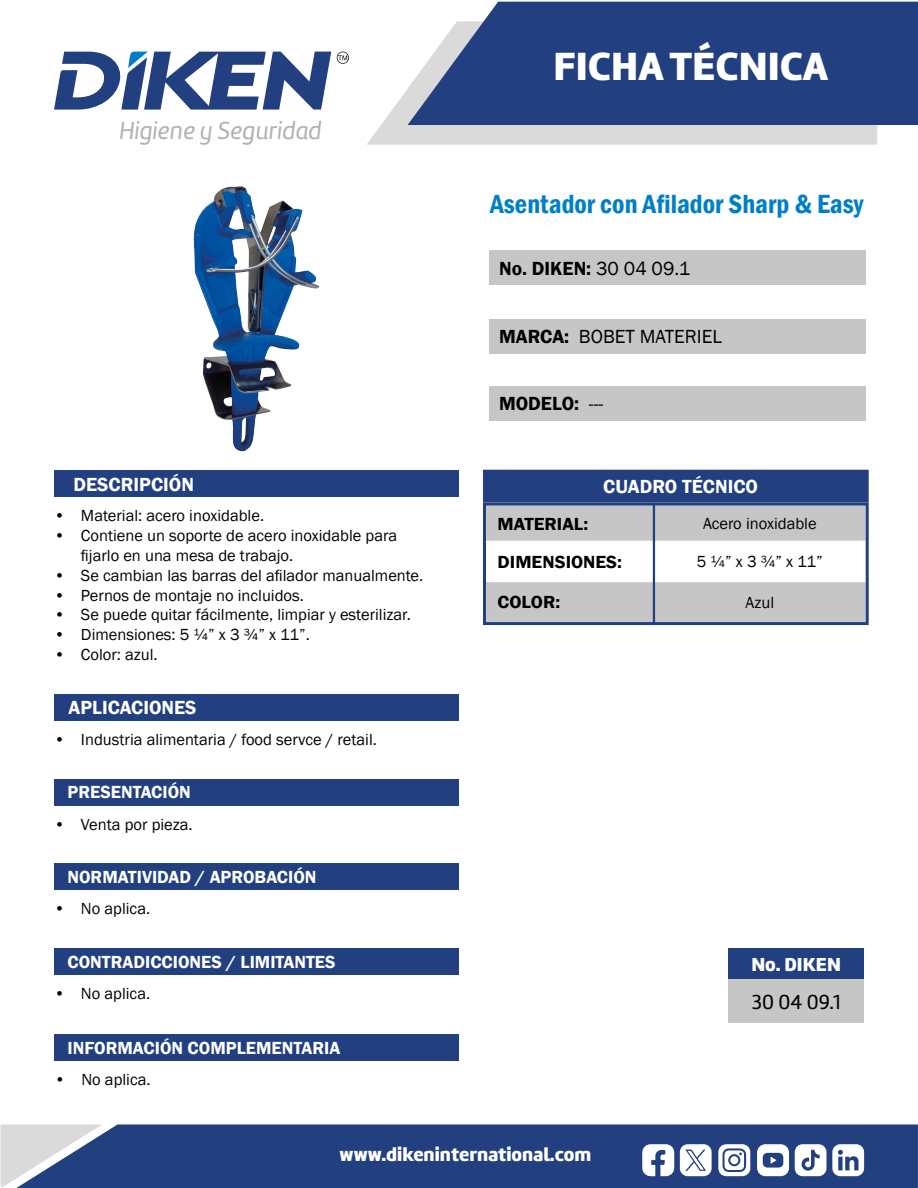
<style>
.page{position:relative;width:918px;height:1188px;background:#fff}
.page>*{position:absolute;margin:0;border:0;box-sizing:border-box;transform-origin:0 0}
.t1{font:40.8px "Amelia Basic Black";color:#fff}
.t2{font:600 condensed 27px "Franklin Gothic";color:#007fc8}
.t3{font:25.5px "Amelia Basic Italic";color:#b3b2b2}
.t4{font:21px "Amelia Basic";color:#000}
.t5{font:600 19.5px "Franklin Gothic";color:#fff}
.t6{font:19.5px "Amelia Basic Black";color:#fff}
.t7{font:600 19.5px "Franklin Gothic";color:#000}
.t8{font:19.5px "Franklin Gothic";color:#000}
.t9{font:600 18px "Franklin Gothic";color:#fff}
.t10{font:600 18px "Franklin Gothic";color:#000;scale:1.05 1}
.t11{font:16.5px/19.8px "Franklin Gothic";color:#000}
.s1{font-weight:400}
.s2{font-weight:600}
</style>
<div class="page">
<div style="left:102px;top:1124px;width:816px;height:64px;background:#223f80"></div>
<svg style="left:0;top:1124px;width:102px;height:64px;background:#9ea8bf"></svg>
<svg style="left:367px;top:88px;width:510px;height:57px;background:#ddddde"></svg>
<svg style="left:408px;top:2px;width:510px;height:123px;background:#36508b"></svg>
<svg style="left:54px;top:51px;width:277px;height:59px"></svg>
<svg style="left:337px;top:52px;width:12px;height:12px"></svg>
<svg style="left:680px;top:1144px;width:32px;height:32px"></svg>
<svg style="left:642px;top:1144px;width:32px;height:32px"></svg>
<svg style="left:718px;top:1144px;width:32px;height:32px"></svg>
<div style="left:730px;top:1156px;width:8px;height:8px;background:#fff;border-radius:50%"></div>
<svg style="left:757px;top:1144px;width:32px;height:32px"></svg>
<svg style="left:795px;top:1144px;width:69px;height:32px"></svg>
<div style="left:489px;top:251px;width:377px;height:34px;background:#c6c6c6"></div>
<div style="left:489px;top:319px;width:377px;height:34px;background:#c6c6c6"></div>
<div style="left:489px;top:387px;width:377px;height:34px;background:#c6c6c6"></div>
<div style="left:54px;top:1034px;width:405px;height:27px;background:#223f80"></div>
<div style="left:54px;top:471px;width:405px;height:26px;background:#223f80"></div>
<div style="left:54px;top:694px;width:405px;height:27px;background:#223f80"></div>
<div style="left:54px;top:779px;width:405px;height:26px;background:#223f80"></div>
<div style="left:54px;top:949px;width:405px;height:26px;background:#223f80"></div>
<div style="left:485px;top:471px;width:382px;height:30px;background:#223f80"></div>
<div style="left:483px;top:470px;width:386px;height:33px;border:3px solid #223f80"></div>
<div style="left:487px;top:507px;width:378px;height:114px;background:#c6c6c6"></div>
<svg style="left:487px;top:541px;width:378px;height:41px"></svg>
<div style="left:483px;top:503px;width:386px;height:122px;border:3px solid #223f80"></div>
<hr style="left:653px;top:503px;width:2px;height:122px;background:#223f80">
<div style="left:54px;top:864px;width:405px;height:26px;background:#223f80"></div>
<img style="left:193px;top:186px;width:126px;height:265px">
<div style="left:728px;top:949px;width:136px;height:31px;background:#223f80"></div>
<div style="left:728px;top:980px;width:136px;height:43px;background:#c6c6c6"></div>
<h3 class="t3" style="left:119px;top:116px;width:204px">Higiene y Seguridad</h3>
<p class="t5" style="left:74px;top:472px;width:122px">DESCRIPCIÓN</p>
<p class="t11" style="left:54px;top:506px;width:212px">• Material: acero inoxidable.</p>
<p class="t11" style="left:81px;top:526px;width:318px;text-indent:-27px">• Contiene un soporte de acero inoxidable para fijarlo en una mesa de trabajo.</p>
<p class="t11" style="left:54px;top:566px;width:371px">• Se cambian las barras del afilador manualmente.</p>
<p class="t11" style="left:54px;top:586px;width:252px">• Pernos de montaje no incluidos.</p>
<p class="t11" style="left:54px;top:605px;width:358px">• Se puede quitar fácilmente, limpiar y esterilizar.</p>
<p class="t11" style="left:54px;top:625px;width:258px">• Dimensiones: 5 ¼” x 3 ¾” x 11”.</p>
<p class="t11" style="left:54px;top:645px;width:105px">• Color: azul.</p>
<p class="t5" style="left:69px;top:696px;width:129px">APLICACIONES</p>
<p class="t11" style="left:54px;top:730px;width:324px">• Industria alimentaria / food servce / retail.</p>
<p class="t9" style="left:68px;top:781px;width:125px">PRESENTACIÓN</p>
<p class="t11" style="left:54px;top:815px;width:140px">• Venta por pieza.</p>
<p class="t9" style="left:68px;top:866px;width:251px">NORMATIVIDAD / APROBACIÓN</p>
<p class="t11" style="left:54px;top:899px;width:98px">• No aplica.</p>
<p class="t9" style="left:68px;top:951px;width:270px">CONTRADICCIONES / LIMITANTES</p>
<p class="t11" style="left:54px;top:984px;width:98px">• No aplica.</p>
<p class="t9" style="left:68px;top:1037px;width:274px">INFORMACIÓN COMPLEMENTARIA</p>
<p class="t11" style="left:54px;top:1070px;width:98px">• No aplica.</p>
<h1 class="t1" style="left:553px;top:41px;width:276px">FICHA TÉCNICA</h1>
<h2 class="t2" style="left:490px;top:186px;width:375px">Asentador con Afilador Sharp &amp; Easy</h2>
<p class="t7" style="left:499px;top:256px;width:193px">No. DIKEN: <span class="s1">30 04 09.1</span></p>
<p class="t8" style="left:499px;top:324px;width:224px"><span class="s2">MARCA:</span> BOBET MATERIEL</p>
<p class="t7" style="left:499px;top:392px;width:106px">MODELO: <span class="s1">---</span></p>
<p class="t5" style="left:603px;top:474px;width:156px">CUADRO TÉCNICO</p>
<p class="t10" style="left:498px;top:512px;width:88px">MATERIAL:</p>
<p class="t11" style="left:703px;top:514px;width:115px">Acero inoxidable</p>
<p class="t10" style="left:498px;top:551px;width:120px">DIMENSIONES:</p>
<p class="t11" style="left:697px;top:552px;width:128px">5 ¼” x 3 ¾” x 11”</p>
<p class="t10" style="left:498px;top:591px;width:61px">COLOR:</p>
<p class="t11" style="left:746px;top:593px;width:30px">Azul</p>
<p class="t6" style="left:752px;top:953px;width:91px">No. DIKEN</p>
<p class="t4" style="left:752px;top:990px;width:90px">30 04 09.1</p>
<p class="t6" style="left:340px;top:1143px;width:253px">www.dikeninternational.com</p>
</div>
